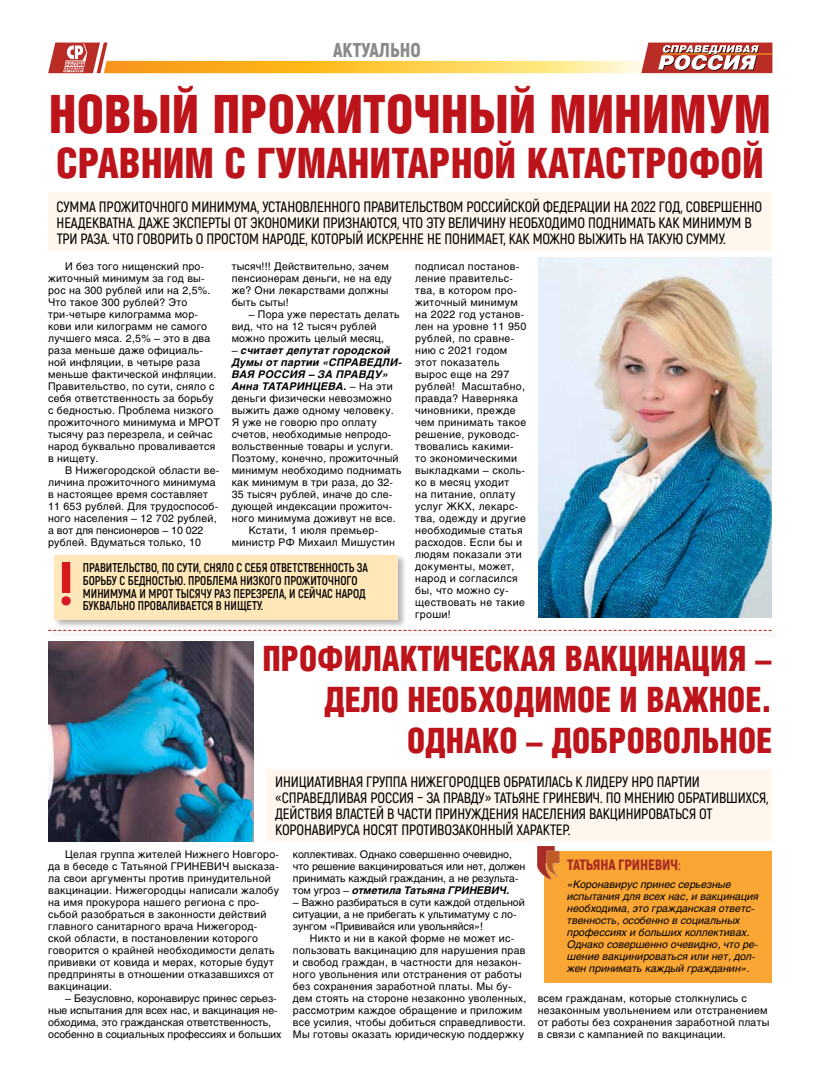
<style>
.page{position:relative;width:820px;height:1078px;background:#fff}
.page>*{position:absolute;margin:0;border:0;box-sizing:border-box;transform-origin:0 0}
.t1{font:53px "Helios Cond Black C";color:#bc141a;scale:.94 1}
.t2{font:42px "Helios Cond Black C";color:#bc141a;scale:.94 1}
.t3{font:35px/41.3px "Helios Cond Black C";color:#bc141a;text-align:right;scale:.94 1}
.t4{font:900 20px "Akrobat";letter-spacing:.015em;color:#888a8d;scale:.96 1}
.t5{font:600 15px/16px "Akrobat";letter-spacing:-.01em;color:#000}
.t6{font:900 15px "Akrobat";letter-spacing:-.01em;color:#a82c26}
.t7{font:700 12.7px/12.7px "Akrobat";color:#000;scale:.92 1}
.t8{font:10.5px/12px "Helios C";letter-spacing:.02em;color:#000}
.t9{font:10.5px/12px "Helios C";letter-spacing:-.005em;color:#000}
.t10{font:italic 10.5px/12px "Helios C";color:#000}
.t11{font:italic 700 10.5px/12px "Helios C";letter-spacing:.02em;color:#000}
.s1{font-weight:400}
.s2{font-weight:700;font-style:italic}
.s3{font-weight:600}
</style>
<div class="page">
<svg style="left:48px;top:43px;width:724px;height:30px"></svg>
<img style="left:48px;top:641px;width:205px;height:200px">
<div style="left:544px;top:850px;width:227px;height:132px;background:#faa634"></div>
<img style="left:537px;top:846px;width:22px;height:33px">
<div style="left:266px;top:769px;width:505px;height:72px;background:#fff5e8"></div>
<div style="left:47px;top:628px;width:732px;height:11px;background:#000;opacity:.3"></div>
<svg style="left:48px;top:629px;width:723px;height:1px"></svg>
<div style="left:48px;top:192px;width:723px;height:59px;background:#fff5e8"></div>
<div style="left:53px;top:553px;width:354px;height:75px;background:#000;opacity:.3"></div>
<div style="left:54px;top:554px;width:343px;height:65px;background:#ffe7b9"></div>
<svg style="left:61px;top:562px;width:10px;height:43px"></svg>
<img style="left:538px;top:257px;width:233px;height:360px">
<h3 class="t4" style="left:333px;top:37px;width:93px">актуально</h3>
<h1 class="t1" style="left:49px;top:84px;width:769px">Новый прожиточный минимум</h1>
<h2 class="t2" style="left:56px;top:139px;width:754px">сравним с гуманитарной катастрофой</h2>
<p class="t5" style="left:57px;top:199px;width:706px">Сумма прожиточного минимума, установленного правительством Российской Федерации на 2022 год, совершенно неадекватна. Даже эксперты от экономики признаются, что эту величи ну необходимо поднимать как минимум в три раза. Что говорить о простом народе, который искренне не понимает, как можно выжить на такую сумму.</p>
<p class="t8" style="left:48px;top:260px;width:173px;text-indent:17px">И без того нищенский про&shy;житочный минимум за год вы&shy;рос на 300 рублей или на 2,5%.<br>Что такое 300 рублей? Это три-четыре килограмма мор&shy;кови или килограмм не самого лучшего мяса. 2,5% – это в два раза меньше даже официаль&shy;ной инфляции, в четыре раза меньше фактической инфляции.<br>Правительство, по сути, сняло с себя ответственность за борьбу с бедностью. Проблема низкого прожиточного минимума и МРОТ тысячу раз перезрела, и сейчас народ буквально проваливается в нищету.</p>
<p class="t8" style="left:48px;top:464px;width:172px;text-indent:17px">В Нижегородской области ве&shy;личина прожиточного минимума в настоящее время составляет<br>11 653 рублей. Для трудоспособ&shy;ного населения – 12 702 рублей, а вот для пенсионеров – 10 022 рублей. Вдуматься только, 10</p>
<p class="t8" style="left:231px;top:260px;width:162px">тысяч!!! Действительно, зачем пенсионерам деньги, не на еду же? Они лекарствами должны быть сыты!</p>
<p class="t8" style="left:231px;top:308px;width:169px;text-indent:17px">– Пора уже перестать делать вид, что на 12 тысяч рублей можно прожить целый месяц,</p>
<p class="t11" style="left:231px;top:344px;width:172px"><span class="s1">–</span> считает депутат городской<br>Думы от партии «СПРАВЕДЛИ-<br>ВАЯ РОССИЯ – ЗА ПРАВДУ»<br>Анна Татаринцева</p>
<p class="t8" style="left:343px;top:380px;width:51px"><span class="s2">.</span> – На эти</p>
<p class="t8" style="left:231px;top:392px;width:162px">деньги физически невозможно</p>
<p class="t8" style="left:231px;top:404px;width:163px">выжить даже одному человеку.</p>
<p class="t8" style="left:231px;top:416px;width:147px">Я уже не говорю про оплату</p>
<p class="t8" style="left:231px;top:428px;width:161px">счетов, необходимые непродо-</p>
<p class="t8" style="left:231px;top:440px;width:163px">вольственные товары и услуги.</p>
<p class="t8" style="left:231px;top:452px;width:168px">Поэтому, конечно, прожиточный</p>
<p class="t8" style="left:231px;top:464px;width:171px">минимум необходимо поднимать</p>
<p class="t8" style="left:231px;top:476px;width:163px">как минимум в три раза, до 32-</p>
<p class="t8" style="left:231px;top:488px;width:162px">35 тысяч рублей, иначе до сле-</p>
<p class="t8" style="left:231px;top:500px;width:162px">дующей индексации прожиточ-</p>
<p class="t8" style="left:231px;top:512px;width:165px">ного минимума доживут не все.</p>
<p class="t8" style="left:248px;top:524px;width:131px">Кстати, 1 июля премьер-</p>
<p class="t8" style="left:231px;top:536px;width:165px">министр РФ Михаил Мишустин</p>
<p class="t7" style="left:83px;top:561px;width:311px">Правительство, по сути, сняло с себя ответственность за борьбу с бедностью. Проблема низкого прожиточного минимума и МРОТ</p>
<p class="t7" style="left:83px;top:586px;width:308px;text-indent:93px">тысячу раз перезрела, и сейчас народ буквально проваливается в нищету.</p>
<p class="t8" style="left:415px;top:260px;width:113px">подписал постанов&shy;ление правительс&shy;тва, в котором про&shy;житочный минимум на 2022 год установ&shy;лен на уровне 11 950 рублей, по сравне&shy;нию с 2021 годом этот показатель вырос еще на 297 рублей! Масштабно, правда? Наверняка чиновники, прежде чем принимать такое решение, руководс&shy;твовались какими&shy;то экономическими выкладками – сколь&shy;ко в месяц уходит<br>на питание, оплату услуг ЖКХ, лекарс&shy;тва, одежду и другие необходимые статья расходов. Если бы и людям показали эти документы, может, народ и согласился бы, что можно су&shy;ществовать не такие гроши!</p>
<h3 class="t3" style="left:262px;top:636px;width:543px">Профилактическая вакцинация – дело необходимое и важное.<br>Однако – добровольное</h3>
<h3 class="t5" style="left:275px;top:773px;width:417px">Инициативная группа нижегородцев обратилась к лидеру НРО Партии «СПРАВЕДЛ</h3>
<h3 class="t5" style="left:338px;top:789px;width:40px">ИВАЯ РОСС</h3>
<h3 class="t5" style="left:399px;top:789px;width:52px">ИЯ – ЗА ПРАВДУ</h3>
<h3 class="t5" style="left:275px;top:789px;width:494px;text-indent:209px">» Татьяне ГРИНЕВИЧ. По мнению обратившихся, действия властей в части принуждения населения вакцинироваться от коронавируса носят противозаконный характер.</h3>
<p class="t8" style="left:48px;top:848px;width:232px;text-indent:17px">Целая группа жителей Нижнего Новгоро&shy;да в беседе с Татьяной ГРИНЕВИЧ высказа&shy;ла свои аргументы против принудительной вакцинации. Нижегородцы написали жалобу на имя прокурора нашего региона с про&shy;сьбой разобраться в законности действий главного санитарного врача Нижегород&shy;ской области, в постановлении которого говорится о крайней необходимости делать прививки от ковида и мерах, которые будут предприняты в отношении отказавшихся от вакцинации.</p>
<p class="t9" style="left:48px;top:992px;width:235px;text-indent:17px">– Безусловно, коронавирус принес серьез&shy;ные испытания для всех нас, и вакцинация не&shy;обходима, это гражданская ответственность, особенно в социальных профессиях и больших</p>
<p class="t9" style="left:293px;top:848px;width:234px">коллективах. Однако совершенно очевидно, что решение вакцинироваться или нет, должен принимать каждый гражданин, а не результа&shy;том угроз – <span class="s2">отметила Татьяна ГРИНЕВИЧ.</span></p>
<p class="t9" style="left:293px;top:896px;width:233px">– Важно разбираться в сути каждой отдельной ситуации, а не прибегать к ультиматуму с ло&shy;зунгом «Прививайся или увольняйся»!</p>
<p class="t8" style="left:293px;top:932px;width:235px;text-indent:17px">Никто и ни в какой форме не может ис&shy;пользовать вакцинацию для нарушения прав и свобод граждан, в частности для незакон&shy;ного увольнения или отстранения от работы без сохранения заработной платы. Мы бу&shy;дем стоять на стороне незаконно уволенных, рассмотрим каждое обращение и приложим все усилия, чтобы добиться справедливости.<br>Мы готовы оказать юридическую поддержку</p>
<h3 class="t6" style="left:567px;top:855px;width:115px">татьяна гриневич<span class="s3">:</span></h3>
<p class="t10" style="left:567px;top:877px;width:193px">«Коронавирус принес серьезные испытания для всех нас, и вакцинация необходима, это гражданская ответс&shy;твенность, особенно в социальных профессиях и больших коллективах.<br>Однако совершенно очевидно, что ре&shy;шение вакцинироваться или нет, дол&shy;жен принимать каждый гражданин».</p>
<p class="t8" style="left:537px;top:992px;width:233px">всем гражданам, которые столкнулись с незаконным увольнением или отстранением от работы без сохранения заработной платы в связи с кампанией по вакцинации.</p>
</div>
